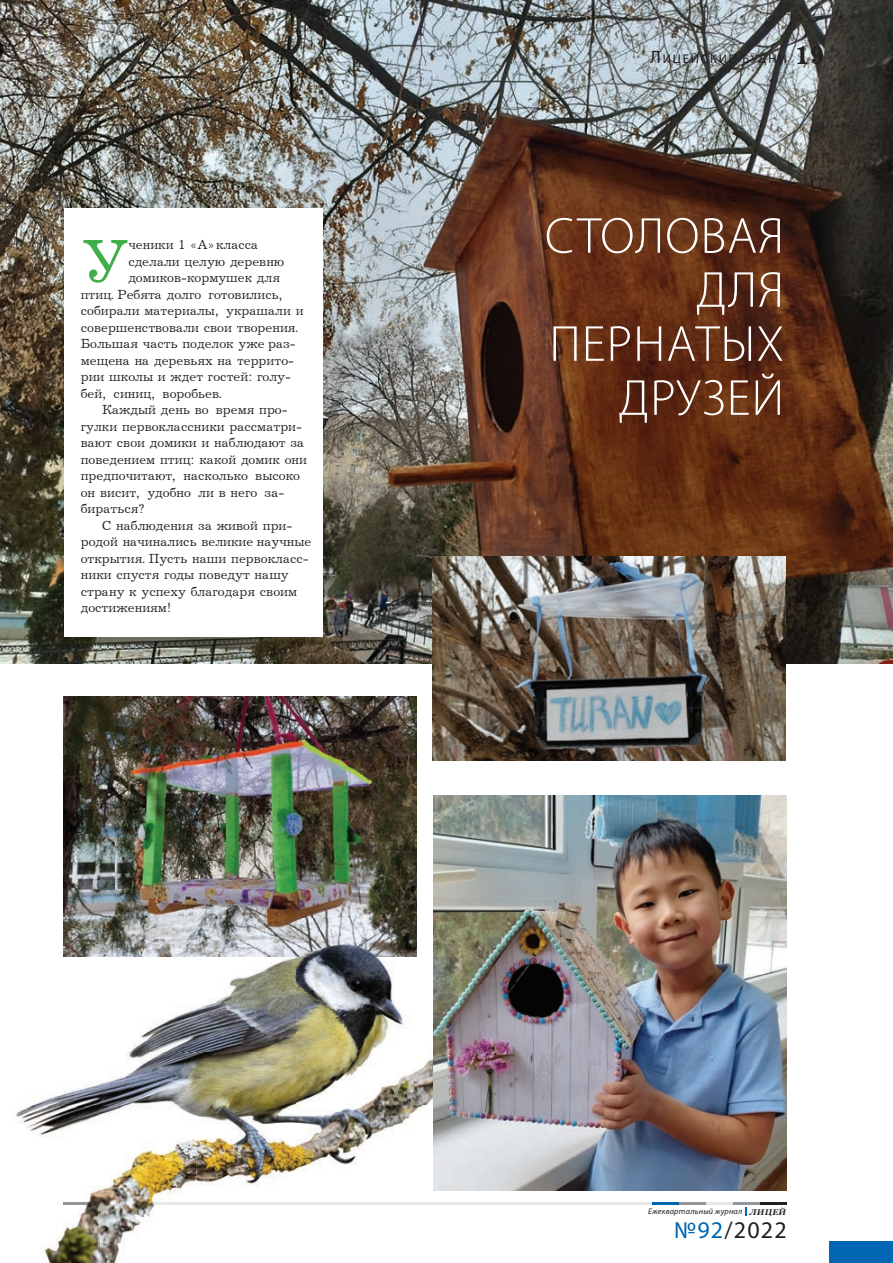
<style>
.page{position:relative;width:893px;height:1263px;background:#fff}
.page>*{position:absolute;margin:0;border:0;box-sizing:border-box;transform-origin:0 0}
.t1{font:63px "Journal";color:#40ae49}
.t2{font:300 51px/54px "Myriad Pro";letter-spacing:.02em;color:#fff;text-align:right}
.t3{font:24px "Myriad Pro";letter-spacing:.05em;color:#231f20}
.t4{font:13.5px "Journal";color:#231f20}
.t5{font:12.6px "Myriad Pro";letter-spacing:.145em;color:#231f20}
.t6{font:italic 8.25px "Myriad Pro";letter-spacing:.025em;color:#231f20}
.s1{font-size:18px}
.s2{font-family:"Journal";font-weight:700;font-size:27px}
.s3{font-family:"Georgia";font-weight:700}
.s4{color:#0166b3}
</style>
<div class="page">
<div style="left:829px;top:1242px;width:64px;height:21px;background:#0166b3"></div>
<img style="left:0;top:0;width:893px;height:663px">
<svg style="left:745px;top:1208px;width:2px;height:8px"></svg>
<hr style="left:94px;top:1202px;width:558px;height:3px;background:#e6e7e9">
<hr style="left:760px;top:1202px;width:27px;height:3px;background:#231f20">
<hr style="left:652px;top:1202px;width:27px;height:3px;background:#0166b3">
<hr style="left:733px;top:1202px;width:27px;height:3px;background:#939598">
<hr style="left:706px;top:1202px;width:27px;height:3px;background:#e6e7e9">
<hr style="left:679px;top:1202px;width:27px;height:3px;background:#939598">
<img style="left:432px;top:557px;width:353px;height:204px">
<img style="left:64px;top:696px;width:353px;height:260px">
<img style="left:393px;top:842px;width:41px;height:349px">
<img style="left:63px;top:842px;width:1px;height:105px">
<img style="left:98px;top:956px;width:296px;height:96px">
<img style="left:63px;top:947px;width:35px;height:10px">
<img style="left:14px;top:1052px;width:380px;height:211px">
<img style="left:64px;top:1202px;width:330px;height:3px">
<div style="left:65px;top:208px;width:258px;height:429px;background:#fff"></div>
<img style="left:434px;top:795px;width:353px;height:396px">
<h1 class="t1" style="left:81px;top:228px;width:49px">У</h1>
<p class="t4" style="left:128px;top:238px;width:132px">ченики 1 «А» класса</p>
<p class="t4" style="left:128px;top:254px;width:157px">сделали целую деревню</p>
<p class="t4" style="left:128px;top:271px;width:153px">домиков-кормушек для</p>
<p class="t4" style="left:81px;top:287px;width:203px">птиц. Ребята долго готовились,</p>
<p class="t4" style="left:81px;top:303px;width:224px">собирали материалы, украшали и</p>
<p class="t4" style="left:81px;top:320px;width:219px">совершенствовали свои творения.</p>
<p class="t4" style="left:81px;top:336px;width:216px">Большая часть поделок уже раз-</p>
<p class="t4" style="left:81px;top:353px;width:215px">мещена на деревьях на террито-</p>
<p class="t4" style="left:81px;top:369px;width:212px">рии школы и ждет гостей: голу-</p>
<p class="t4" style="left:81px;top:386px;width:142px">бей, синиц, воробьев.</p>
<p class="t4" style="left:102px;top:402px;width:187px">Каждый день во время про-</p>
<p class="t4" style="left:81px;top:419px;width:223px">гулки первоклассники рассматри-</p>
<p class="t4" style="left:81px;top:435px;width:225px">вают свои домики и наблюдают за</p>
<p class="t4" style="left:81px;top:452px;width:228px">поведением птиц: какой домик они</p>
<p class="t4" style="left:81px;top:468px;width:221px">предпочитают, насколько высоко</p>
<p class="t4" style="left:81px;top:485px;width:205px">он висит, удобно ли в него за-</p>
<p class="t4" style="left:81px;top:501px;width:66px">бираться?</p>
<p class="t4" style="left:102px;top:518px;width:192px">С наблюдения за живой при-</p>
<p class="t4" style="left:81px;top:534px;width:232px">родой начинались великие научные</p>
<p class="t4" style="left:81px;top:551px;width:230px">открытия. Пусть наши первокласс-</p>
<p class="t4" style="left:81px;top:567px;width:209px">ники спустя годы поведут нашу</p>
<p class="t4" style="left:81px;top:584px;width:218px">страну к успеху благодаря своим</p>
<p class="t4" style="left:81px;top:600px;width:92px">достижениям!</p>
<p class="t5" style="left:650px;top:51px;width:176px"><span class="s1">Л</span>ИЦЕЙСКИЕ БУДНИ <span class="s2">19</span></p>
<h2 class="t2" style="left:545px;top:210px;width:241px">СТОЛОВАЯ<br>ДЛЯ<br>ПЕРНАТЫХ<br>ДРУЗЕЙ</h2>
<p class="t6" style="left:648px;top:1206px;width:139px">Ежеквартальный журнал <span class="s3">ЛИЦЕЙ</span></p>
<h3 class="t3" style="left:674px;top:1215px;width:114px"><span class="s4">№92</span>/2022</h3>
</div>
